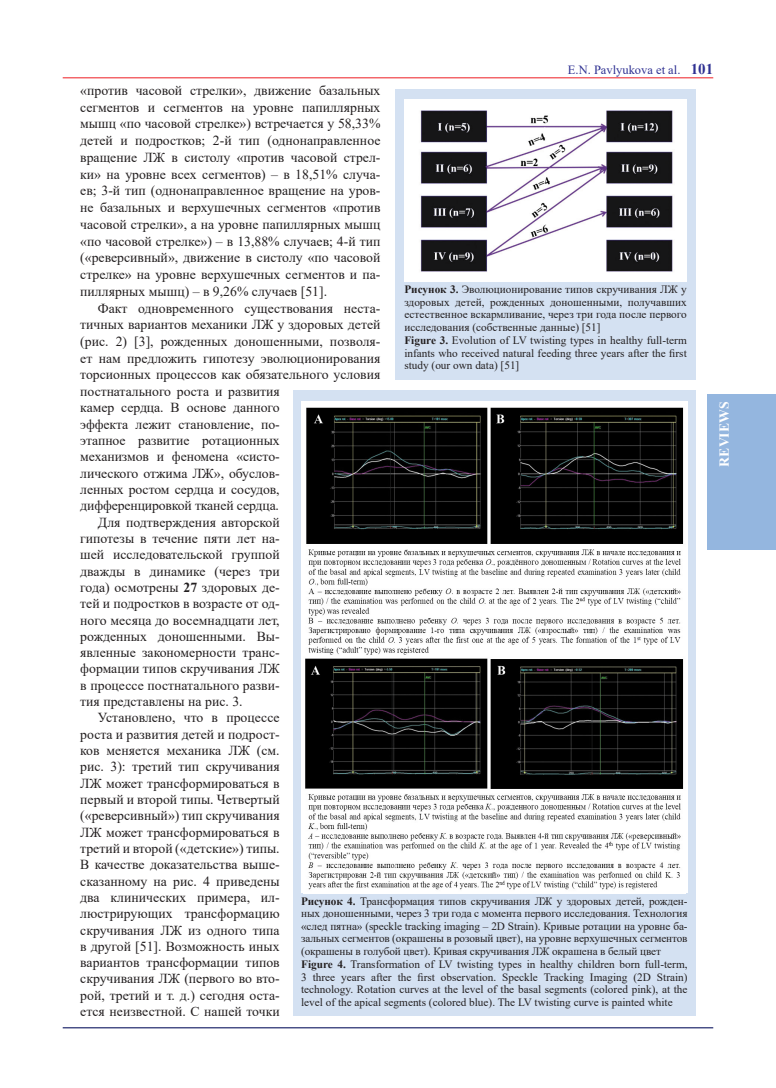
<style>
.page{position:relative;width:776px;height:1088px;background:#fff}
.page>*{position:absolute;margin:0;border:0;box-sizing:border-box;transform-origin:0 0}
.t1{font:13.75px/16.4px "Times New Roman";color:#231f20;text-align:justify}
.t2{font:700 13.75px "Times New Roman";color:#fff}
.t3{font:12.5px "Times New Roman";color:#2e3092}
.t4{font:11.25px/12.5px "Times New Roman";color:#231f20;text-align:justify}
.s1{font-weight:700;font-size:15px}
.s2{font-weight:700}
</style>
<div class="page">
<hr style="left:63px;top:78px;width:650px;height:1px;background:#ee1d23">
<hr style="left:63px;top:1027px;width:650px;height:1px;background:#283071">
<div style="left:707px;top:394px;width:69px;height:156px;background:#94b6df"></div>
<div style="left:293px;top:390px;width:403px;height:626px;background:#d4e1f2"></div>
<div style="left:301px;top:401px;width:387px;height:492px;background:#fff"></div>
<img style="left:305px;top:407px;width:379px;height:483px">
<div style="left:395px;top:89px;width:301px;height:291px;background:#d4e1f2"></div>
<div style="left:404px;top:99px;width:283px;height:183px;background:#fff"></div>
<img style="left:420px;top:110px;width:253px;height:162px">
<p class="t1" style="left:80px;top:81px;width:302px;line-height:16.8px">«против часовой стрелки», движение базальных сегментов и сегментов на уровне папиллярных мышц «по часовой стрелке») встречается у 58,33% детей и подростков; 2-й тип (однонаправленное вращение ЛЖ в систолу «против часовой стрел&shy;ки» на уровне всех сегментов) – в 18,51% случа&shy;ев; 3-й тип (однонаправленное вращение на уров&shy;не базальных и верхушечных сегментов «против часовой стрелки», а на уровне папиллярных мышц «по часовой стрелке») – в 13,88% случаев; 4-й тип («реверсивный», движение в систолу «по часовой стрелке» на уровне верхушечных сегментов и па&shy;пиллярных мышц) – в 9,26% случаев [51].</p>
<p class="t1" style="left:80px;top:299px;width:302px;line-height:16.8px;text-align:right">Факт одновременного существования неста&shy;тичных вариантов механики ЛЖ у здоровых детей</p>
<p class="t1" style="left:80px;top:333px;width:302px;line-height:16.8px">(рис. 2) [3], рожденных доношенными, позволя&shy;ет нам предложить гипотезу эволюционирования торсионных процессов как обязательного условия</p>
<p class="t3" style="left:568px;top:61px;width:147px">E.N. Pavlyukova et al. <span class="s1">101</span></p>
<p class="t4" style="left:404px;top:283px;width:284px"><span class="s2">Рисунок 3.</span> Эволюционирование типов скручивания ЛЖ у здоровых детей, рожденных доношенными, получавших естественное вскармливание, через три года после первого исследования (собственные данные) [51]</p>
<p class="t4" style="left:404px;top:334px;width:284px"><span class="s2">Figure 3.</span> Evolution of LV twisting types in healthy full-term infants who received natural feeding three years after the first study (our own data) [51]</p>
<p class="t1" style="left:80px;top:383px;width:201px">постнатального роста и развития камер сердца. В основе данного эффекта лежит становление, по&shy;этапное развитие ротационных механизмов и феномена «систо&shy;лического отжима ЛЖ», обуслов&shy;ленных ростом сердца и сосудов, дифференцировкой тканей сердца.</p>
<p class="t1" style="left:80px;top:513px;width:201px;text-indent:18px">Для подтверждения авторской гипотезы в течение пяти лет на&shy;шей исследовательской группой дважды в динамике (через три года) осмотрены <span class="s2">27</span> здоровых де&shy;тей и подростков в возрасте от од&shy;ного месяца до восемнадцати лет, рожденных доношенными. Вы&shy;явленные закономерности транс&shy;формации типов скручивания ЛЖ в процессе постнатального разви&shy;тия представлены на рис. 3.</p>
<p class="t1" style="left:80px;top:709px;width:201px;text-indent:18px">Установлено, что в процессе роста и развития детей и подрост&shy;ков меняется механика ЛЖ (см. рис. 3): третий тип скручивания ЛЖ может трансформироваться в первый и второй типы. Четвертый («реверсивный») тип скручивания ЛЖ может трансформироваться в третий и второй («детские») типы.<br>В качестве доказательства выше&shy;сказанному на рис. 4 приведены два клинических примера, ил&shy;люстрирующих трансформацию скручивания ЛЖ из одного типа в другой [51]. Возможность иных вариантов трансформации типов скручивания ЛЖ (первого во вто&shy;рой, третий и т. д.) сегодня оста&shy;ется неизвестной. С нашей точки</p>
<p class="t4" style="left:301px;top:894px;width:388px"><span class="s2">Рисунок 4.</span> Трансформация типов скручивания ЛЖ у здоровых детей, рожден&shy;ных доношенными, через 3 три года с момента первого исследования. Технология «след пятна» (speckle tracking imaging – 2D Strain). Кривые ротации на уровне ба&shy;зальных сегментов (окрашены в розовый цвет), на уровне верхушечных сегментов (окрашены в голубой цвет). Кривая скручивания ЛЖ окрашена в белый цвет</p>
<p class="t4" style="left:301px;top:958px;width:388px"><span class="s2">Figure 4.</span> Transformation of LV twisting types in healthy children born full-term, 3 three years after the first observation. Speckle Tracking Imaging (2D Strain) technology. Rotation curves at the level of the basal segments (colored pink), at the level of the apical segments (colored blue). The LV twisting curve is painted white</p>
<p class="t2" style="left:714px;top:466px;width:66px;rotate:-90deg">REVIEWS</p>
</div>
